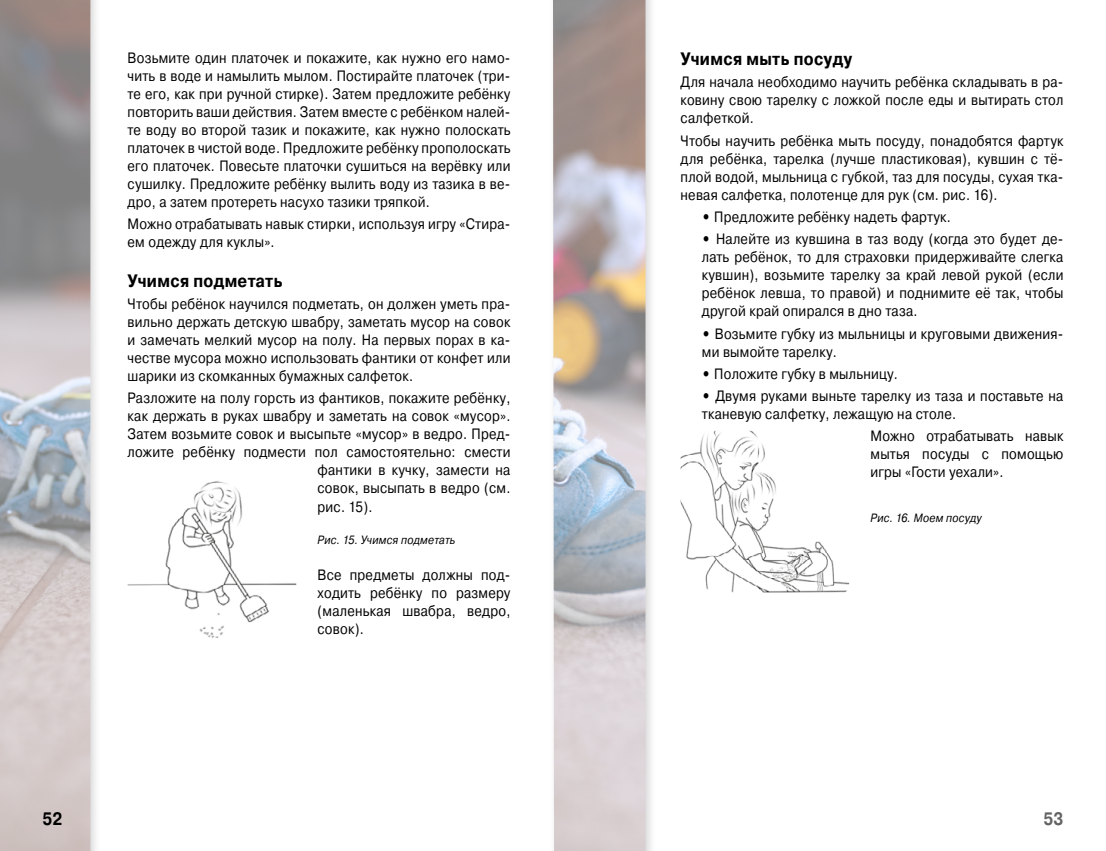
<style>
.page{position:relative;width:1106px;height:851px;background:#fff}
.page>*{position:absolute;margin:0;border:0;box-sizing:border-box;transform-origin:0 0}
.t1{font:700 18px "Pragmatica";letter-spacing:.02em;color:#000;scale:.87 1}
.t2{font:700 18px "Pragmatica";letter-spacing:.02em;color:#000;scale:.85 1}
.t3{font:700 18px "Pragmatica";color:#646363;scale:.85 1}
.t4{font:15px/18px "Pragmatica";letter-spacing:.02em;color:#000;text-align:justify;scale:.87 1}
.t5{font:italic 12px "Pragmatica";letter-spacing:.02em;color:#000;scale:.87 1}
.s1{font-weight:700}
</style>
<div class="page">
<img style="left:0;top:0;width:645px;height:850px">
<img style="left:680px;top:431px;width:169px;height:162px">
<div style="left:128px;top:469px;width:168px;height:168px;background:#fff;border-radius:18px"></div>
<img style="left:128px;top:479px;width:168px;height:158px">
<p class="t4" style="left:128px;top:49px;width:441px">Возьмите один платочек и покажите, как нужно его намо&shy;чить в воде и намылить мылом. Постирайте платочек (три&shy;те его, как при ручной стирке). Затем предложите ребёнку повторить ваши действия. Затем вместе с ребёнком налей&shy;те воду во второй тазик и покажите, как нужно полоскать платочек в чистой воде. Предложите ребёнку прополоскать его платочек. Повесьте платочки сушиться на верёвку или сушилку. Предложите ребёнку вылить воду из тазика в ве&shy;дро, а затем протереть насухо тазики тряпкой.</p>
<p class="t4" style="left:128px;top:215px;width:441px">Можно отрабатывать навык стирки, используя игру «Стира&shy;ем одежду для куклы».</p>
<p class="t1" style="left:128px;top:269px;width:179px">Учимся подметать</p>
<p class="t4" style="left:128px;top:295px;width:441px">Чтобы ребёнок научился подметать, он должен уметь пра&shy;вильно держать детскую швабру, заметать мусор на совок и замечать мелкий мусор на полу. На первых порах в ка&shy;честве мусора можно использовать фантики от конфет или шарики из скомканных бумажных салфеток.</p>
<p class="t4" style="left:128px;top:389px;width:441px">Разложите на полу горсть из фантиков, покажите ребёнку,</p>
<p class="t4" style="left:128px;top:407px;width:441px">как держать в руках швабру и заметать на совок «мусор».</p>
<p class="t4" style="left:128px;top:425px;width:441px">Затем возьмите совок и высыпьте «мусор» в ведро. Пред-</p>
<p class="t4" style="left:128px;top:443px;width:441px">ложите ребёнку подмести пол самостоятельно: смести</p>
<p class="t4" style="left:317px;top:461px;width:223px">фантики в кучку, замести на</p>
<p class="t4" style="left:317px;top:479px;width:223px">совок, высыпать в ведро (см.</p>
<p class="t4" style="left:317px;top:497px;width:65px">рис. 15).</p>
<p class="t5" style="left:317px;top:532px;width:160px">Рис. 15. Учимся подметать</p>
<p class="t4" style="left:317px;top:566px;width:223px">Все предметы должны под&shy;ходить ребёнку по размеру (маленькая швабра, ведро, совок).</p>
<p class="t1" style="left:680px;top:47px;width:199px">Учимся мыть посуду</p>
<p class="t4" style="left:680px;top:74px;width:441px">Для начала необходимо научить ребёнка складывать в ра&shy;ковину свою тарелку с ложкой после еды и вытирать стол салфеткой.</p>
<p class="t4" style="left:680px;top:132px;width:441px">Чтобы научить ребёнка мыть посуду, понадобятся фартук для ребёнка, тарелка (лучше пластиковая), кувшин с тё&shy;плой водой, мыльница с губкой, таз для посуды, сухая тка&shy;невая салфетка, полотенце для рук (см. рис. 16).</p>
<p class="t4" style="left:702px;top:208px;width:288px"><span class="s1">•</span> Предложите ребёнку надеть фартук.</p>
<p class="t4" style="left:702px;top:230px;width:417px"><span class="s1">•</span> Налейте из кувшина в таз воду (когда это будет де&shy;лать ребёнок, то для страховки придерживайте слегка кувшин), возьмите тарелку за край левой рукой (если ребёнок левша, то правой) и поднимите её так, чтобы другой край опирался в дно таза.</p>
<p class="t4" style="left:702px;top:325px;width:417px"><span class="s1">•</span> Возьмите губку из мыльницы и круговыми движения&shy;ми вымойте тарелку.</p>
<p class="t4" style="left:702px;top:365px;width:227px"><span class="s1">•</span> Положите губку в мыльницу.</p>
<p class="t4" style="left:702px;top:387px;width:417px"><span class="s1">•</span> Двумя руками выньте тарелку из таза и поставьте на тканевую салфетку, лежащую на столе.</p>
<p class="t4" style="left:870px;top:427px;width:223px">Можно отрабатывать навык мытья посуды с помощью игры «Гости уехали».</p>
<p class="t5" style="left:870px;top:510px;width:129px">Рис. 16. Моем посуду</p>
<p class="t2" style="left:43px;top:807px;width:25px">52</p>
<p class="t3" style="left:1043px;top:807px;width:25px">53</p>
</div>
